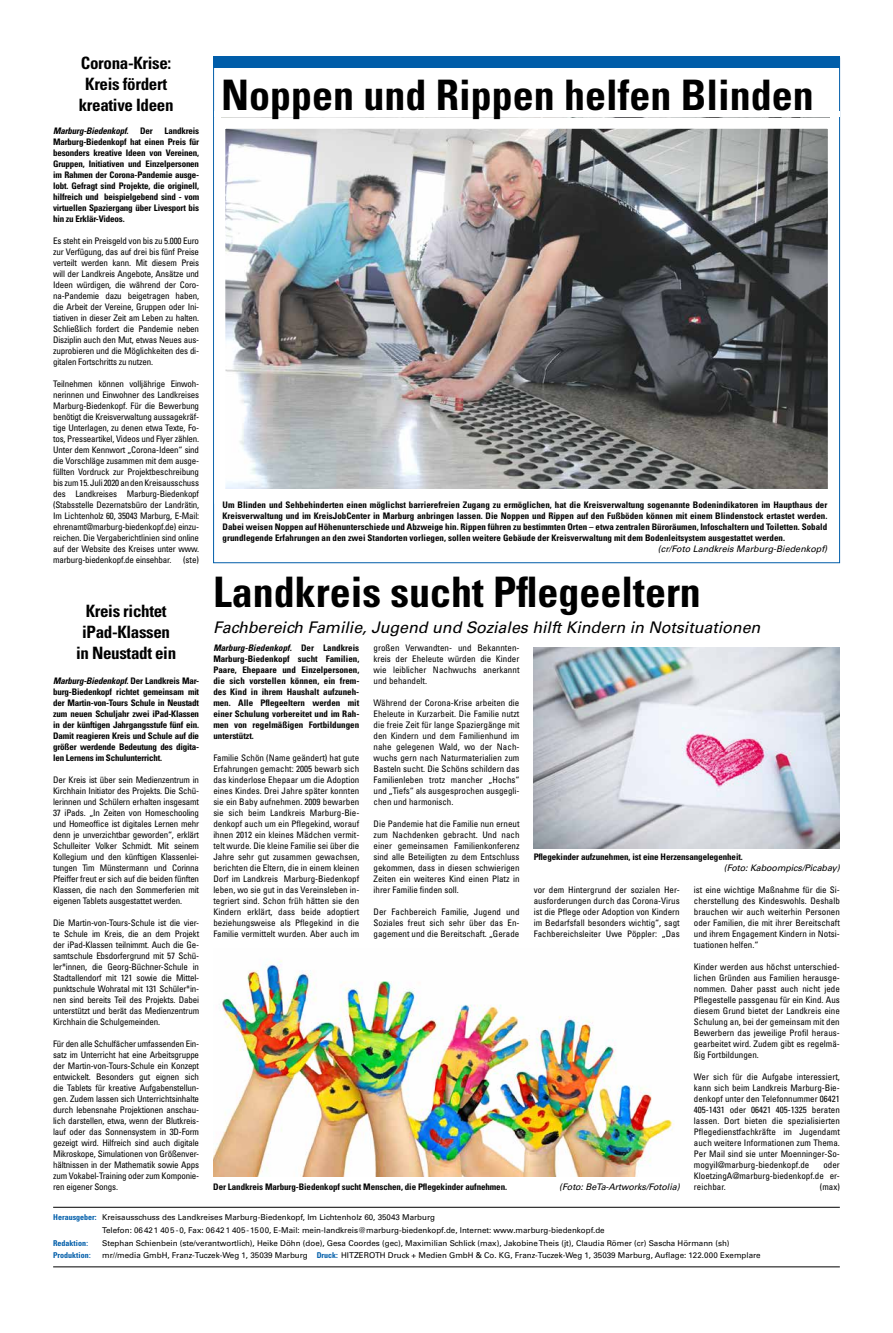
<style>
.page{position:relative;width:893px;height:1333px;background:#fff}
.page>*{position:absolute;margin:0;border:0;box-sizing:border-box;transform-origin:0 0}
.t1{font:700 condensed 42px "Univers LT Std";color:#000}
.t2{font:700 condensed 17px/21px "Univers LT Std";letter-spacing:-.02em;color:#000;text-align:center}
.t3{font:italic 16px "Univers LT Std";color:#000}
.t4{font:condensed 9px/11px "Univers LT Std";color:#000;text-align:justify}
.t5{font:700 condensed 9px/11px "Univers LT Std";letter-spacing:-.01em;color:#000;text-align:justify}
.t6{font:italic 9px "Univers LT Std";letter-spacing:-.01em;color:#000}
.t7{font:italic 700 condensed 9px "Univers LT Std";letter-spacing:-.02em;color:#000}
.t8{font:8px "Univers LT Std";color:#000}
.t9{font:700 condensed 8px "Univers LT Std";color:#005da9}
.s1{font-style:italic}
.s2{font-weight:700;font-stretch:condensed;color:#005da9}
.s3{font-weight:400;font-stretch:normal}
</style>
<div class="page">
<hr style="left:53px;top:1206px;width:787px;height:1px;background:#000">
<hr style="left:53px;top:1266px;width:787px;height:1px;background:#000">
<img style="left:226px;top:130px;width:601px;height:359px">
<div style="left:213px;top:57px;width:627px;height:11px;background:#005da9"></div>
<img style="left:213px;top:960px;width:460px;height:215px">
<img style="left:534px;top:647px;width:306px;height:201px">
<h2 class="t2" style="left:79px;top:52px;width:96px">Corona-Krise:<br>Kreis fördert kreative Ideen</h2>
<p class="t7" style="left:53px;top:125px;width:77px">Marburg-Biedenkopf.</p>
<p class="t5" style="left:140px;top:125px;width:14px">Der</p>
<p class="t5" style="left:53px;top:125px;width:147px;text-indent:111px">Landkreis Marburg-Biedenkopf hat einen Preis für besonders kreative Ideen von Vereinen, Gruppen, Initiativen und Einzelpersonen im Rahmen der Corona-Pandemie ausge&shy;lobt. Gefragt sind Projekte, die originell, hilfreich und beispielgebend sind - vom virtuellen Spaziergang über Livesport bis hin zu Erklär-Videos.</p>
<p class="t4" style="left:53px;top:235px;width:148px">Es steht ein Preisgeld von bis zu 5.000 Euro zur Verfügung, das auf drei bis fünf Preise verteilt werden kann. Mit diesem Preis will der Landkreis Angebote, Ansätze und Ideen würdigen, die während der Coro&shy;na-Pandemie dazu beigetragen haben, die Arbeit der Vereine, Gruppen oder Ini&shy;tiativen in dieser Zeit am Leben zu halten.<br>Schließlich fordert die Pandemie neben Disziplin auch den Mut, etwas Neues aus&shy;zuprobieren und die Möglichkeiten des di&shy;gitalen Fortschritts zu nutzen.</p>
<p class="t4" style="left:53px;top:378px;width:147px">Teilnehmen können volljährige Einwoh&shy;nerinnen und Einwohner des Landkreises Marburg-Biedenkopf. Für die Bewerbung benötigt die Kreisverwaltung aussagekräf&shy;tige Unterlagen, zu denen etwa Texte, Fo&shy;tos, Presseartikel, Videos und Flyer zählen.<br>Unter dem Kennwort „Corona-Ideen“ sind die Vorschläge zusammen mit dem ausge&shy;füllten Vordruck zur Projektbeschreibung bis zum 15. Juli 2020 an den Kreisausschuss des Landkreises Marburg-Biedenkopf (Stabsstelle Dezernatsbüro der Landrätin, Im Lichtenholz 60, 35043 Marburg, E-Mail: ehrenamt@marburg-biedenkopf.de) einzu&shy;reichen. Die Vergaberichtlinien sind online auf der Website des Kreises unter www. marburg-biedenkopf.de einsehbar.</p>
<p class="t4" style="left:183px;top:554px;width:18px">(ste)</p>
<h2 class="t2" style="left:76px;top:600px;width:102px">Kreis richtet iPad-Klassen in Neustadt ein</h2>
<p class="t5" style="left:53px;top:675px;width:147px"><span class="s1">Marburg-Biedenkopf.</span> Der Landkreis Mar&shy;burg-Biedenkopf richtet gemeinsam mit der Martin-von-Tours Schule in Neustadt zum neuen Schuljahr zwei iPad-Klassen in der künftigen Jahrgangsstufe fünf ein.<br>Damit reagieren Kreis und Schule auf die größer werdende Bedeutung des digita&shy;len Lernens im Schulunterricht.</p>
<p class="t4" style="left:53px;top:774px;width:147px">Der Kreis ist über sein Medienzentrum in Kirchhain Initiator des Projekts. Die Schü&shy;lerinnen und Schülern erhalten insgesamt 37 iPads. „In Zeiten von Homeschooling und Homeoffice ist digitales Lernen mehr denn je unverzichtbar geworden“, erklärt Schulleiter Volker Schmidt. Mit seinem Kollegium und den künftigen Klassenlei&shy;tungen Tim Münstermann und Corinna Pfeiffer freut er sich auf die beiden fünften Klassen, die nach den Sommerferien mit eigenen Tablets ausgestattet werden.</p>
<p class="t4" style="left:53px;top:917px;width:148px">Die Martin-von-Tours-Schule ist die vier&shy;te Schule im Kreis, die an dem Projekt der iPad-Klassen teilnimmt. Auch die Ge&shy;samtschule Ebsdorfergrund mit 57 Schü&shy;ler*innen, die Georg-Büchner-Schule in Stadtallendorf mit 121 sowie die Mittel&shy;punktschule Wohratal mit 131 Schüler*in&shy;nen sind bereits Teil des Projekts. Dabei unterstützt und berät das Medienzentrum Kirchhain die Schulgemeinden.</p>
<p class="t4" style="left:53px;top:1038px;width:147px">Für den alle Schulfächer umfassenden Ein&shy;satz im Unterricht hat eine Arbeitsgruppe der Martin-von-Tours-Schule ein Konzept entwickelt. Besonders gut eignen sich die Tablets für kreative Aufgabenstellun&shy;gen. Zudem lassen sich Unterrichtsinhalte durch lebensnahe Projektionen anschau&shy;lich darstellen, etwa, wenn der Blutkreis&shy;lauf oder das Sonnensystem in 3D-Form gezeigt wird. Hilfreich sind auch digitale Mikroskope, Simulationen von Größenver&shy;hältnissen in der Mathematik sowie Apps zum Vokabel-Training oder zum Komponie&shy;ren eigener Songs.</p>
<h1 class="t1" style="left:221px;top:69px;width:594px">Noppen und Rippen helfen Blinden</h1>
<p class="t5" style="left:223px;top:499px;width:606px">Um Blinden und Sehbehinderten einen möglichst barrierefreien Zugang zu ermöglichen, hat die Kreisverwaltung sogenannte Bodenindikatoren im Haupthaus der Kreisverwaltung und im KreisJobCenter in Marburg anbringen lassen. Die Noppen und Rippen auf den Fußböden können mit einem Blindenstock ertastet werden.<br>Dabei weisen Noppen auf Höhenunterschiede und Abzweige hin. Rippen führen zu bestimmten Orten – etwa zentralen Büroräumen, Infoschaltern und Toiletten. Sobald grundlegende Erfahrungen an den zwei Standorten vorliegen, sollen weitere Gebäude der Kreisverwaltung mit dem Bodenleitsystem ausgestattet werden.</p>
<p class="t6" style="left:658px;top:543px;width:171px">(cr/Foto Landkreis Marburg-Biedenkopf)</p>
<h1 class="t1" style="left:213px;top:566px;width:489px">Landkreis sucht Pflegeeltern</h1>
<h3 class="t3" style="left:213px;top:618px;width:549px">Fachbereich Familie, Jugend und Soziales hilft Kindern in Notsituationen</h3>
<p class="t5" style="left:213px;top:642px;width:147px"><span class="s1">Marburg-Biedenkopf.</span> Der Landkreis Marburg-Biedenkopf sucht Familien, Paare, Ehepaare und Einzelpersonen, die sich vorstellen können, ein frem&shy;des Kind in ihrem Haushalt aufzuneh&shy;men. Alle Pflegeeltern werden mit einer Schulung vorbereitet und im Rah&shy;men von regelmäßigen Fortbildungen unterstützt.</p>
<p class="t4" style="left:213px;top:752px;width:148px">Familie Schön (Name geändert) hat gute Erfahrungen gemacht: 2005 bewarb sich das kinderlose Ehepaar um die Adoption eines Kindes. Drei Jahre später konnten sie ein Baby aufnehmen. 2009 bewarben sie sich beim Landkreis Marburg-Bie&shy;denkopf auch um ein Pflegekind, worauf ihnen 2012 ein kleines Mädchen vermit&shy;telt wurde. Die kleine Familie sei über die Jahre sehr gut zusammen gewachsen, berichten die Eltern, die in einem kleinen Dorf im Landkreis Marburg-Biedenkopf leben, wo sie gut in das Vereinsleben in&shy;tegriert sind. Schon früh hätten sie den Kindern erklärt, dass beide adoptiert beziehungsweise als Pflegekind in die Familie vermittelt wurden. Aber auch im</p>
<p class="t4" style="left:373px;top:642px;width:147px">großen Verwandten- und Bekannten&shy;kreis der Eheleute würden die Kinder wie leiblicher Nachwuchs anerkannt und behandelt.</p>
<p class="t4" style="left:373px;top:697px;width:147px">Während der Corona-Krise arbeiten die Eheleute in Kurzarbeit. Die Familie nutzt die freie Zeit für lange Spaziergänge mit den Kindern und dem Familienhund im nahe gelegenen Wald, wo der Nach&shy;wuchs gern nach Naturmaterialien zum Basteln sucht. Die Schöns schildern das Familienleben trotz mancher „Hochs“ und „Tiefs“ als ausgesprochen ausgegli&shy;chen und harmonisch.</p>
<p class="t4" style="left:373px;top:818px;width:147px">Die Pandemie hat die Familie nun erneut zum Nachdenken gebracht. Und nach einer gemeinsamen Familienkonferenz sind alle Beteiligten zu dem Entschluss gekommen, dass in diesen schwierigen Zeiten ein weiteres Kind einen Platz in ihrer Familie finden soll.</p>
<p class="t4" style="left:373px;top:906px;width:147px">Der Fachbereich Familie, Jugend und Soziales freut sich sehr über das En&shy;gagement und die Bereitschaft. „Gerade</p>
<p class="t5" style="left:534px;top:851px;width:211px">Pflegekinder aufzunehmen, ist eine Herzensangelegenheit.</p>
<p class="t6" style="left:724px;top:862px;width:117px">(Foto: Kaboompics/Picabay)</p>
<p class="t4" style="left:534px;top:884px;width:147px">vor dem Hintergrund der sozialen Her&shy;ausforderungen durch das Corona-Virus ist die Pflege oder Adoption von Kindern im Bedarfsfall besonders wichtig“, sagt Fachbereichsleiter Uwe Pöppler: „Das</p>
<p class="t4" style="left:694px;top:884px;width:148px">ist eine wichtige Maßnahme für die Si&shy;cherstellung des Kindeswohls. Deshalb brauchen wir auch weiterhin Personen oder Familien, die mit ihrer Bereitschaft und ihrem Engagement Kindern in Notsi&shy;tuationen helfen.“</p>
<p class="t4" style="left:694px;top:961px;width:147px">Kinder werden aus höchst unterschied&shy;lichen Gründen aus Familien herausge&shy;nommen. Daher passt auch nicht jede Pflegestelle passgenau für ein Kind. Aus diesem Grund bietet der Landkreis eine Schulung an, bei der gemeinsam mit den Bewerbern das jeweilige Profil heraus&shy;gearbeitet wird. Zudem gibt es regelmä&shy;ßig Fortbildungen.</p>
<p class="t4" style="left:694px;top:1071px;width:147px">Wer sich für die Aufgabe interessiert, kann sich beim Landkreis Marburg-Bie&shy;denkopf unter den Telefonnummer 06421<br>405-1431 oder 06421 405-1325 beraten lassen. Dort bieten die spezialisierten Pflegedienstfachkräfte im Jugendamt auch weitere Informationen zum Thema.<br>Per Mail sind sie unter Moenninger-So&shy;mogyiI@marburg-biedenkopf.de</p>
<p class="t4" style="left:694px;top:1159px;width:147px;text-align:right">oder<br>KloetzingA@marburg-biedenkopf.de er-</p>
<p class="t5" style="left:213px;top:1181px;width:295px">Der Landkreis Marburg-Biedenkopf sucht Menschen, die Pflegekinder aufnehmen.</p>
<p class="t6" style="left:559px;top:1181px;width:122px">(Foto: BeTa-Artworks/Fotolia)</p>
<p class="t4" style="left:694px;top:1181px;width:33px">reichbar.</p>
<p class="t4" style="left:820px;top:1181px;width:21px">(max)</p>
<p class="t8" style="left:53px;top:1212px;width:383px"><span class="s2">Herausgeber:</span> Kreisausschuss des Landkreises Marburg-Biedenkopf, Im Lichtenholz 60, 35043 Marburg</p>
<p class="t8" style="left:102px;top:1225px;width:504px">Telefon: 06421 405-0, Fax: 06421 405-1500, E-Mail: mein-landkreis@marburg-biedenkopf.de, Internet: www.marburg-biedenkopf.de</p>
<p class="t9" style="left:53px;top:1237px;width:37px">Redaktion<span class="s3">:</span></p>
<p class="t8" style="left:102px;top:1237px;width:629px">Stephan Schienbein (ste/verantwortlich), Heike Döhn (doe), Gesa Coordes (gec), Maximilian Schlick (max), Jakobine Theis (jt), Claudia Römer (cr) Sascha Hörmann (sh)</p>
<p class="t9" style="left:53px;top:1250px;width:39px">Produktion<span class="s3">:</span></p>
<p class="t8" style="left:102px;top:1250px;width:660px">mr//media GmbH, Franz-Tuczek-Weg 1, 35039 Marburg <span class="s2">Druck:</span> HITZEROTH Druck + Medien GmbH &amp; Co. KG, Franz-Tuczek-Weg 1, 35039 Marburg, Auflage: 122.000 Exemplare</p>
</div>
